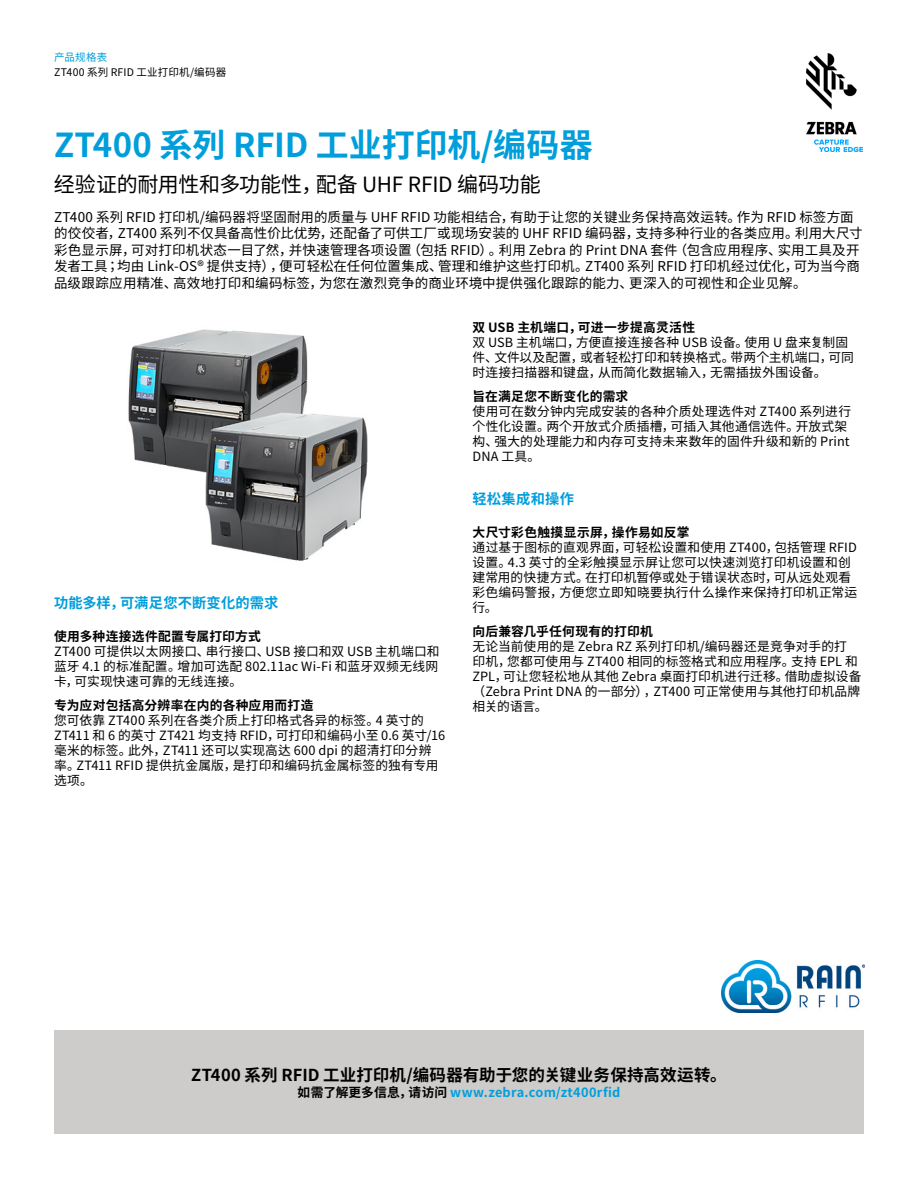
<style>
.page{position:relative;width:918px;height:1188px;background:#fff}
.page>*{position:absolute;margin:0;border:0;box-sizing:border-box;transform-origin:0 0}
.t1{font:700 33px "Noto Sans CJ Kjp";letter-spacing:.005em;color:#009edb}
.t2{font:21px "Noto Sans CJ Kjp";letter-spacing:-.01em;color:#000}
.t3{font:700 16.5px "Noto Sans CJ Kjp";letter-spacing:.005em;color:#000}
.t4{font:700 14.25px "Noto Sans CJ Kjp";letter-spacing:.015em;color:#009edb}
.t5{font:13.5px/16.5px "Noto Sans CJ Kjp";letter-spacing:.01em;color:#000}
.t6{font:12.75px/15px "Noto Sans CJ Kjp";letter-spacing:.015em;color:#000}
.t7{font:700 12.75px "Noto Sans CJ Kjp";letter-spacing:.02em;color:#000}
.t8{font:700 12.75px "Noto Sans CJ Kjp";letter-spacing:.015em;color:#009edb}
.t9{font:10.5px "Noto Sans CJ Kjp";letter-spacing:.025em;color:#000}
.t10{font:10.5px "Noto Sans CJ Kjp";letter-spacing:.02em;color:#009edb}
.s1{color:#000}
</style>
<div class="page">
<img style="left:806px;top:54px;width:56px;height:97px">
<div style="left:54px;top:1031px;width:810px;height:103px;background:#cdccca"></div>
<img style="left:721px;top:961px;width:143px;height:52px">
<img style="left:128px;top:329px;width:240px;height:232px">
<p class="t10" style="left:54px;top:52px;width:55px">产品规格表</p>
<p class="t9" style="left:54px;top:66px;width:174px">ZT400 系列 RFID 工业打印机/编码器</p>
<h1 class="t1" style="left:54px;top:127px;width:540px">ZT400 系列 RFID 工业打印机/编码器</h1>
<h2 class="t2" style="left:54px;top:172px;width:488px">经验证的耐用性和多功能性，配备 UHF RFID 编码功能</h2>
<p class="t5" style="left:54px;top:209px;width:810px">ZT400 系列 RFID 打印机/编码器将坚固耐用的质量与 UHF RFID 功能相结合，有助于让您的关键业务保持高效运转。作为 RFID 标签方面的佼佼者，ZT400 系列不仅具备高性价比优势，还配备了可供工厂或现场安装的 UHF RFID 编码器，支持多种行业的各类应用。利用大尺寸彩色显示屏，可对打印机状态一目了然，并快速管理各项设置（包括 RFID）。利用 Zebra 的 Print DNA 套件（包含应用程序、实用工具及开发者工具；均由 Link-OS® 提供支持），便可轻松在任何位置集成、管理和维护这些打印机。ZT400 系列 RFID 打印机经过优化，可为当今商品级跟踪应用精准、高效地打印和编码标签，为您在激烈竞争的商业环境中提供强化跟踪的能力、更深入的可视性和企业见解。</p>
<p class="t4" style="left:54px;top:595px;width:226px">功能多样，可满足您不断变化的需求</p>
<p class="t7" style="left:54px;top:629px;width:208px">使用多种连接选件配置专属打印方式</p>
<p class="t6" style="left:54px;top:644px;width:387px;text-align:justify">ZT400 可提供以太网接口、串行接口、USB 接口和双 USB 主机端口和蓝牙 4.1 的标准配置。增加可选配 802.11ac Wi-Fi 和蓝牙双频无线网卡，可实现快速可靠的无线连接。</p>
<p class="t7" style="left:54px;top:698px;width:261px">专为应对包括高分辨率在内的各种应用而打造</p>
<p class="t6" style="left:54px;top:713px;width:393px">您可依靠 ZT400 系列在各类介质上打印格式各异的标签。4 英寸的ZT411 和 6 的英寸 ZT421 均支持 RFID，可打印和编码小至 0.6 英寸/16毫米的标签。此外，ZT411 还可以实现高达 600 dpi 的超清打印分辨率。ZT411 RFID 提供抗金属版，是打印和编码抗金属标签的独有专用选项。</p>
<p class="t7" style="left:472px;top:320px;width:224px">双 USB 主机端口，可进一步提高灵活性</p>
<p class="t6" style="left:472px;top:335px;width:383px">双 USB 主机端口，方便直接连接各种 USB 设备。使用 U 盘来复制固件、文件以及配置，或者轻松打印和转换格式。带两个主机端口，可同时连接扫描器和键盘，从而简化数据输入，无需插拔外围设备。</p>
<p class="t7" style="left:472px;top:389px;width:157px">旨在满足您不断变化的需求</p>
<p class="t6" style="left:472px;top:404px;width:380px">使用可在数分钟内完成安装的各种介质处理选件对 ZT400 系列进行个性化设置。两个开放式介质插槽，可插入其他通信选件。开放式架构、强大的处理能力和内存可支持未来数年的固件升级和新的 Print<br>DNA 工具。</p>
<p class="t4" style="left:472px;top:491px;width:103px">轻松集成和操作</p>
<p class="t7" style="left:472px;top:525px;width:219px">大尺寸彩色触摸显示屏，操作易如反掌</p>
<p class="t6" style="left:472px;top:540px;width:386px">通过基于图标的直观界面，可轻松设置和使用 ZT400，包括管理 RFID设置。4.3 英寸的全彩触摸显示屏让您可以快速浏览打印机设置和创建常用的快捷方式。在打印机暂停或处于错误状态时，可从远处观看彩色编码警报，方便您立即知晓要执行什么操作来保持打印机正常运行。</p>
<p class="t7" style="left:472px;top:624px;width:182px">向后兼容几乎任何现有的打印机</p>
<p class="t6" style="left:472px;top:639px;width:391px">无论当前使用的是 Zebra RZ 系列打印机/编码器还是竞争对手的打印机，您都可使用与 ZT400 相同的标签格式和应用程序。支持 EPL 和ZPL，可让您轻松地从其他 Zebra 桌面打印机进行迁移。借助虚拟设备（Zebra Print DNA 的一部分），ZT400 可正常使用与其他打印机品牌相关的语言。</p>
<p class="t3" style="left:191px;top:1066px;width:537px">ZT400 系列 RFID 工业打印机/编码器有助于您的关键业务保持高效运转。</p>
<p class="t8" style="left:298px;top:1085px;width:324px"><span class="s1">如需了解更多信息，请访问</span> www.zebra.com/zt400rfid</p>
</div>
